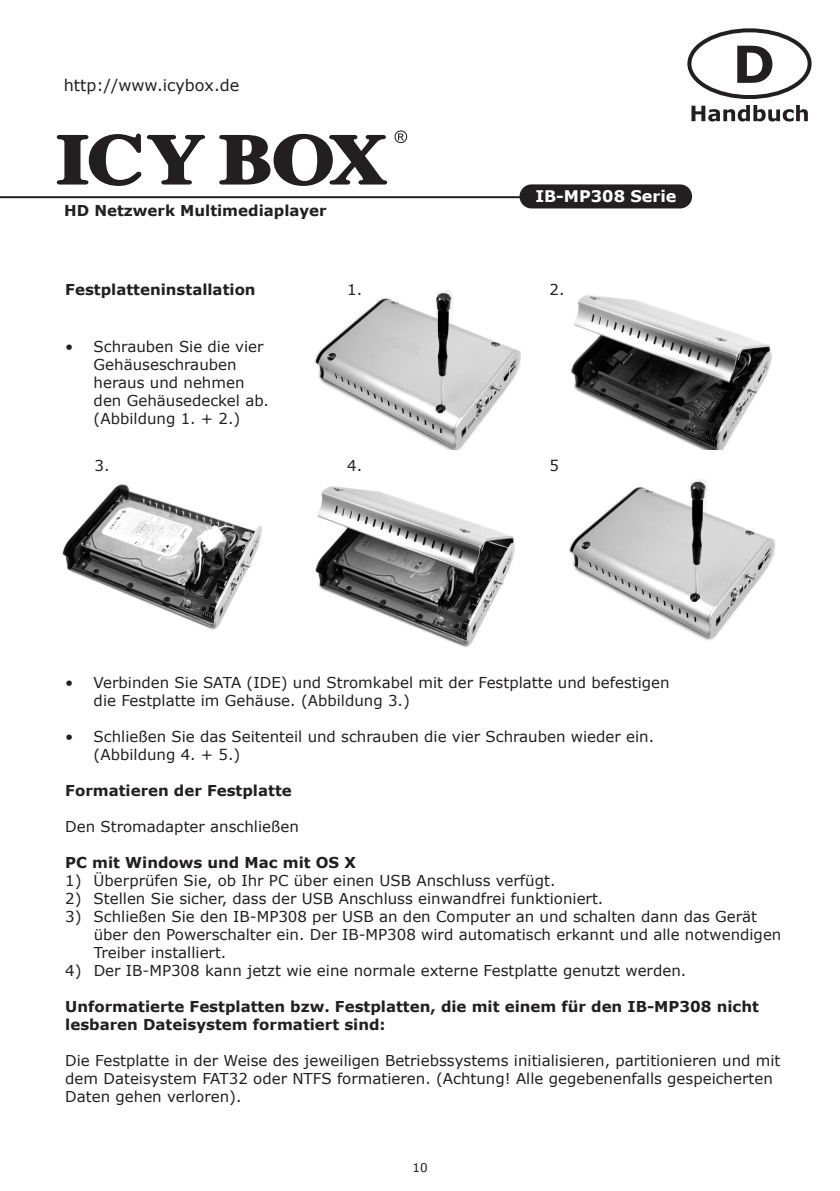
<style>
.page{position:relative;width:840px;height:1191px;background:#fff}
.page>*{position:absolute;margin:0;border:0;box-sizing:border-box;transform-origin:0 0}
.t1{font:16px "Verdana";color:#231f20}
.t2{font:700 16px "Verdana";color:#fff}
.t3{font:15px/18px "Verdana";color:#231f20}
.t4{font:700 15px/18px "Verdana";color:#231f20}
.t5{font:12px "Verdana";color:#231f20}
</style>
<div class="page">
<hr style="left:0;top:196px;width:669px;height:2px;background:#231f20">
<div style="left:687px;top:28px;width:124px;height:71px;border:4px solid #231f20;border-radius:50%"></div>
<svg style="left:737px;top:46px;width:35px;height:37px"></svg>
<svg style="left:691px;top:105px;width:116px;height:16px"></svg>
<div style="left:519px;top:184px;width:172px;height:24px;background:#231f20;border-radius:12px"></div>
<svg style="left:57px;top:133px;width:148px;height:53px"></svg>
<svg style="left:219px;top:134px;width:168px;height:52px"></svg>
<svg style="left:394px;top:130px;width:13px;height:13px"></svg>
<img style="left:314px;top:290px;width:207px;height:160px">
<img style="left:571px;top:295px;width:201px;height:155px">
<img style="left:62px;top:484px;width:200px;height:146px">
<img style="left:315px;top:486px;width:200px;height:161px">
<img style="left:569px;top:479px;width:206px;height:161px">
<p class="t1" style="left:64px;top:75px;width:177px">http://www.icybox.de</p>
<p class="t4" style="left:64px;top:201px;width:264px">HD Netzwerk Multimediaplayer</p>
<p class="t2" style="left:535px;top:186px;width:143px">IB-MP308 Serie</p>
<p class="t4" style="left:65px;top:280px;width:192px">Festplatteninstallation</p>
<p class="t3" style="left:94px;top:337px;width:177px;text-indent:-28px">• Schrauben Sie die vier<br>Gehäuseschrauben heraus und nehmen den Gehäusedeckel ab. (Abbildung 1. + 2.)</p>
<p class="t3" style="left:347px;top:280px;width:17px">1.</p>
<p class="t3" style="left:549px;top:280px;width:16px">2.</p>
<p class="t3" style="left:95px;top:456px;width:16px">3.</p>
<p class="t3" style="left:347px;top:456px;width:17px">4.</p>
<p class="t3" style="left:549px;top:456px;width:11px">5</p>
<p class="t3" style="left:94px;top:673px;width:577px;text-indent:-28px">• Verbinden Sie SATA (IDE) und Stromkabel mit der Festplatte und befestigen die Festplatte im Gehäuse. (Abbildung 3.)</p>
<p class="t3" style="left:94px;top:727px;width:561px;text-indent:-28px">• Schließen Sie das Seitenteil und schrauben die vier Schrauben wieder ein. (Abbildung 4. + 5.)</p>
<p class="t4" style="left:65px;top:781px;width:228px">Formatieren der Festplatte</p>
<p class="t3" style="left:65px;top:817px;width:235px">Den Stromadapter anschließen</p>
<p class="t4" style="left:65px;top:853px;width:292px">PC mit Windows und Mac mit OS X</p>
<p class="t3" style="left:65px;top:871px;width:491px">1) Überprüfen Sie, ob Ihr PC über einen USB Anschluss verfügt.</p>
<p class="t3" style="left:65px;top:889px;width:539px">2) Stellen Sie sicher, dass der USB Anschluss einwandfrei funktioniert.</p>
<p class="t3" style="left:94px;top:907px;width:689px;text-indent:-28px">3) Schließen Sie den IB-MP308 per USB an den Computer an und schalten dann das Gerät über den Powerschalter ein. Der IB-MP308 wird automatisch erkannt und alle notwendigen<br>Treiber installiert.</p>
<p class="t3" style="left:65px;top:961px;width:622px">4) Der IB-MP308 kann jetzt wie eine normale externe Festplatte genutzt werden.</p>
<p class="t4" style="left:65px;top:997px;width:694px">Unformatierte Festplatten bzw. Festplatten, die mit einem für den IB-MP308 nicht lesbaren Dateisystem formatiert sind:</p>
<p class="t3" style="left:65px;top:1051px;width:716px">Die Festplatte in der Weise des jeweiligen Betriebssystems initialisieren, partitionieren und mit dem Dateisystem FAT32 oder NTFS formatieren. (Achtung! Alle gegebenenfalls gespeicherten<br>Daten gehen verloren).</p>
<p class="t5" style="left:412px;top:1159px;width:17px">10</p>
</div>
